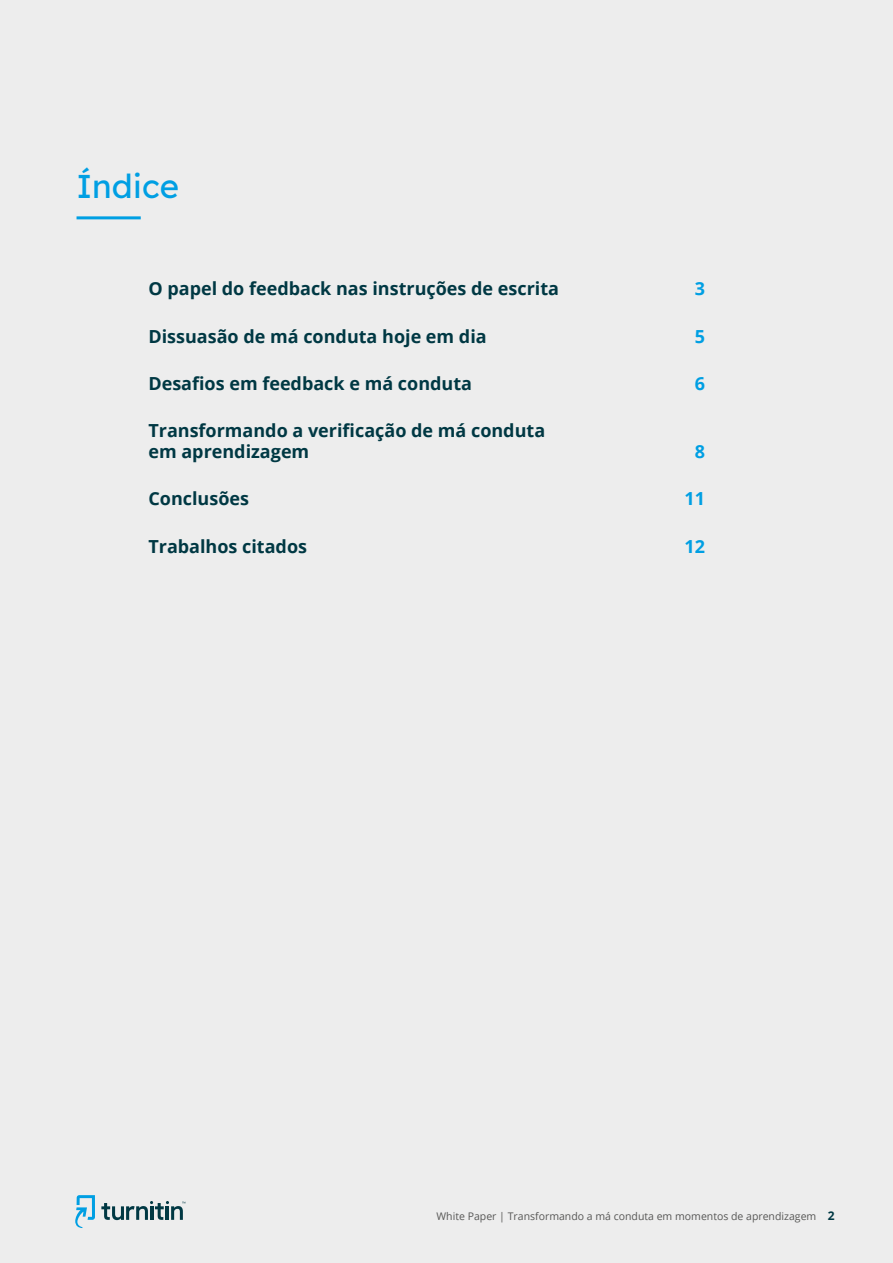
<style>
.page{position:relative;width:893px;height:1263px;background:#ededed}
.page>*{position:absolute;margin:0;border:0;box-sizing:border-box;transform-origin:0 0}
.t1{font:33px "Lexend Deca";color:#009fe3}
.t2{font:700 18px/21.6px "Open Sans";color:#003843}
.t3{font:700 18px "Open Sans";color:#009fe3}
.t4{font:10.5px "Open Sans";color:#575756}
.s1{font-weight:700;font-size:12px;color:#003843}
</style>
<div class="page">
<svg style="left:75px;top:1195px;width:20px;height:33px"></svg>
<svg style="left:101px;top:1201px;width:84px;height:19px"></svg>
<hr style="left:77px;top:216px;width:64px;height:3px;background:#009fe3">
<h1 class="t1" style="left:77px;top:158px;width:104px">Índice</h1>
<p class="t2" style="left:148px;top:278px;width:412px">O papel do feedback nas instruções de escrita</p>
<p class="t3" style="left:695px;top:276px;width:12px">3</p>
<p class="t2" style="left:148px;top:325px;width:340px">Dissuasão de má conduta hoje em dia</p>
<p class="t3" style="left:695px;top:323px;width:12px">5</p>
<p class="t2" style="left:148px;top:372px;width:325px">Desafios em feedback e má conduta</p>
<p class="t3" style="left:695px;top:370px;width:12px">6</p>
<p class="t2" style="left:148px;top:419px;width:398px">Transformando a verificação de má conduta em aprendizagem</p>
<p class="t3" style="left:695px;top:439px;width:12px">8</p>
<p class="t2" style="left:148px;top:488px;width:102px">Conclusões</p>
<p class="t3" style="left:684px;top:486px;width:22px">11</p>
<p class="t2" style="left:148px;top:535px;width:160px">Trabalhos citados</p>
<p class="t3" style="left:684px;top:533px;width:22px">12</p>
<p class="t4" style="left:437px;top:1209px;width:400px">White Paper | Transformando a má conduta em momentos de aprendizagem <span class="s1">2</span></p>
</div>
